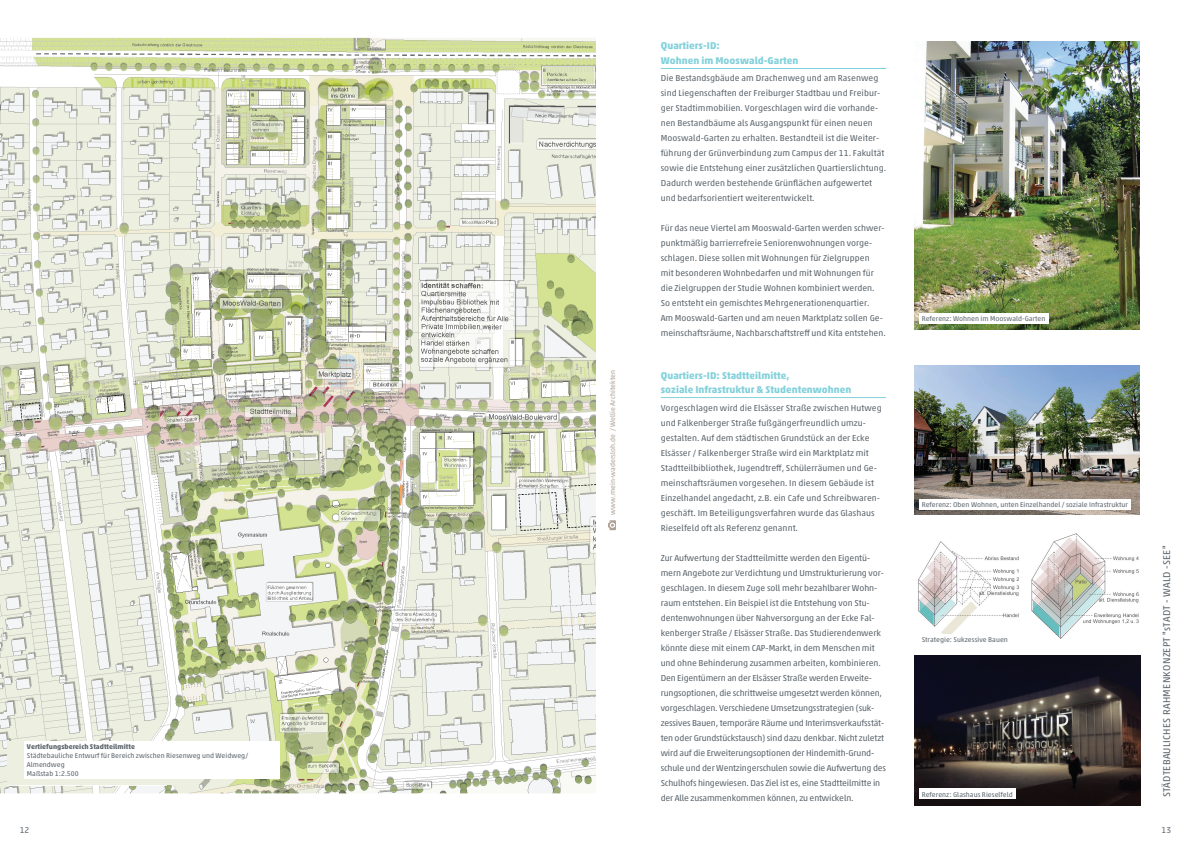
<style>
.page{position:relative;width:1191px;height:842px;background:#fff}
.page>*{position:absolute;margin:0;border:0;box-sizing:border-box;transform-origin:0 0}
.t1{font:700 10px/15px "Akko Pro";letter-spacing:.005em;color:#83d1db}
.t2{font:10px "Akko Pro";letter-spacing:.03em;color:#5e676e}
.t3{font:8.8px/15px "Akko Pro";color:#5e676e}
.t4{font:8.5px "Akko Pro";color:#5e676e}
.t5{font:7px/9px "Akko Pro";letter-spacing:.005em;color:#5e676e}
.t6{font:7px "Akko Pro";letter-spacing:.005em;color:#afa295}
.t7{font:700 7px "Akko Pro";letter-spacing:.005em;color:#5e676e}
</style>
<div class="page">
<img style="left:0;top:37px;width:595px;height:757px">
<div style="left:8px;top:741px;width:176px;height:44px;background:#edf0e0"></div>
<img style="left:918px;top:533px;width:221px;height:106px">
<img style="left:914px;top:366px;width:226px;height:148px">
<hr style="left:660px;top:68px;width:226px;height:1px;background:#83d1db">
<hr style="left:660px;top:397px;width:226px;height:1px;background:#83d1db">
<img style="left:914px;top:42px;width:226px;height:288px">
<img style="left:914px;top:656px;width:226px;height:150px">
<div style="left:918px;top:788px;width:97px;height:11px;background:#fff"></div>
<div style="left:918px;top:634px;width:92px;height:11px;background:#fff"></div>
<div style="left:918px;top:499px;width:212px;height:11px;background:#fff"></div>
<div style="left:918px;top:313px;width:130px;height:11px;background:#fff"></div>
<div style="left:24px;top:741px;width:256px;height:38px;background:#fff"></div>
<svg style="left:608px;top:520px;width:8px;height:10px"></svg>
<p class="t7" style="left:27px;top:742px;width:109px">Vertiefungsbereich Stadtteilmitte</p>
<p class="t5" style="left:27px;top:751px;width:223px">Städtebauliche Entwurf für Bereich zwischen Riesenweg und Weidweg/<br>Almendweg<br>Maßstab 1:2.500</p>
<p class="t6" style="left:608px;top:515px;width:147px;rotate:-90deg">www.mein-wadersloh.de / Wellie Architekten</p>
<p class="t1" style="left:660px;top:38px;width:139px">Quartiers-ID:<br>Wohnen im Mooswald-Garten</p>
<p class="t3" style="left:660px;top:70px;width:227px">Die Bestandsgbäude am Drachenweg und am Rasenweg sind Liegenschaften der Freiburger Stadtbau und Freibur&shy;ger Stadtimmobilien. Vorgeschlagen wird die vorhande&shy;nen Bestandbäume als Ausgangspunkt für einen neuen Mooswald-Garten zu erhalten. Bestandteil ist die Weiter&shy;führung der Grünverbindung zum Campus der 11. Fakultät sowie die Entstehung einer zusätzlichen Quartierslichtung.<br>Dadurch werden bestehende Grünflächen aufgewertet und bedarfsorientiert weiterentwickelt.</p>
<p class="t3" style="left:660px;top:220px;width:227px">Für das neue Viertel am Mooswald-Garten werden schwer&shy;punktmäßig barrierrefreie Seniorenwohnungen vorge&shy;schlagen. Diese sollen mit Wohnungen für Zielgruppen<br>mit besonderen Wohnbedarfen und mit Wohnungen für die Zielgruppen der Studie Wohnen kombiniert werden.<br>So entsteht ein gemischtes Mehrgenerationenquartier.<br>Am Mooswald-Garten und am neuen Marktplatz sollen Ge&shy;meinschaftsräume, Nachbarschaftstreff und Kita entstehen.</p>
<p class="t1" style="left:660px;top:368px;width:192px;line-height:14px">Quartiers-ID: Stadtteilmitte,<br>soziale Infrastruktur &amp; Studentenwohnen</p>
<p class="t3" style="left:660px;top:400px;width:223px">Vorgeschlagen wird die Elsässer Straße zwischen Hutweg und Falkenberger Straße fußgängerfreundlich umzu&shy;gestalten. Auf dem städtischen Grundstück an der Ecke Elsässer / Falkenberger Straße wird ein Marktplatz mit Stadtteilbibliothek, Jugendtreff, Schülerräumen und Ge&shy;meinschaftsräumen vorgesehen. In diesem Gebäude ist Einzelhandel angedacht, z.B. ein Cafe und Schreibwaren&shy;geschäft. Im Beteiligungsverfahren wurde das Glashaus Rieselfeld oft als Referenz genannt.</p>
<p class="t3" style="left:660px;top:550px;width:227px">Zur Aufwertung der Stadtteilmitte werden den Eigentü&shy;mern Angebote zur Verdichtung und Umstrukturierung vor&shy;geschlagen. In diesem Zuge soll mehr bezahlbarer Wohn&shy;raum entstehen. Ein Beispiel ist die Entstehung von Stu&shy;dentenwohnungen über Nahversorgung an der Ecke Fal&shy;kenberger Straße / Elsässer Straße. Das Studierendenwerk könnte diese mit einem CAP-Markt, in dem Menschen mit und ohne Behinderung zusammen arbeiten, kombinieren.<br>Den Eigentümern an der Elsässer Straße werden Erweite&shy;rungsoptionen, die schrittweise umgesetzt werden können, vorgeschlagen. Verschiedene Umsetzungsstrategien (suk&shy;zessives Bauen, temporäre Räume und Interimsverkaufsstät&shy;ten oder Grundstückstausch) sind dazu denkbar. N icht zuletzt wird auf die Erweiterungsoptionen der Hindemith-Grund&shy;schule und der Wentzingerschulen sowie die Aufwertung des Schulhofs hingewiesen. Das Ziel ist es, eine Stadtteilmitte in der Alle zusammenkommen können, zu entwickeln.</p>
<p class="t5" style="left:921px;top:314px;width:125px">Referenz: Wohnen im Mooswald-Garten</p>
<p class="t5" style="left:921px;top:500px;width:208px">Referenz: Oben Wohnen, unten Einzelhandel / soziale Infrastruktur</p>
<p class="t5" style="left:921px;top:635px;width:88px">Strategie: Sukzessive Bauen</p>
<p class="t5" style="left:921px;top:789px;width:93px">Referenz: Glashaus Rieselfeld</p>
<p class="t2" style="left:1160px;top:797px;width:253px;rotate:-90deg">STÄDTEBAULICHES RAHMEN KONZEPT "sTADT - WALD -SEE"</p>
<p class="t4" style="left:20px;top:825px;width:11px">12</p>
<p class="t4" style="left:1161px;top:825px;width:11px">13</p>
</div>
